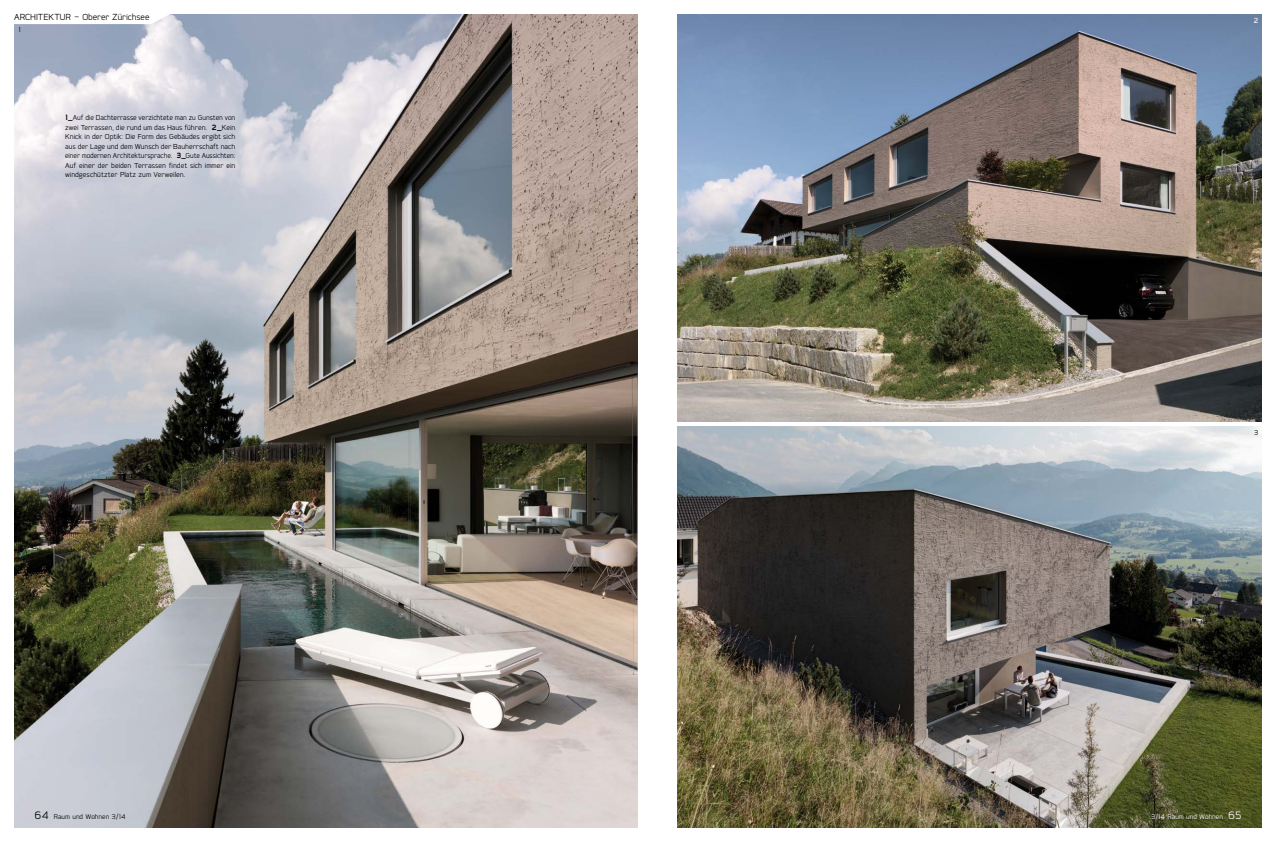
<style>
.page{position:relative;width:1276px;height:842px;background:#fff}
.page>*{position:absolute;margin:0;border:0;box-sizing:border-box;transform-origin:0 0}
.t1{font:11px "Coupe";letter-spacing:-.005em;color:#000}
.t2{font:9px/9.5px "Coupe";letter-spacing:-.005em;color:#000;text-align:justify}
.t3{font:500 9px "Coupe";color:#fff}
.t4{font:8.5px "Coupe";color:#000}
.t5{font:8.5px "Coupe";color:#fff}
.s1{font-weight:700}
.s2{font-size:13.5px}
</style>
<div class="page">
<img style="left:14px;top:14px;width:624px;height:814px">
<svg style="left:14px;top:14px;width:156px;height:10px"></svg>
<img style="left:677px;top:14px;width:584px;height:407px">
<img style="left:677px;top:427px;width:584px;height:401px">
<p class="t1" style="left:14px;top:12px;width:137px">ARCHITEKTUR — Oberer Zürichsee</p>
<p class="t3" style="left:1253px;top:15px;width:7px">2</p>
<p class="t2" style="left:19px;top:25px;width:4px">1</p>
<p class="t2" style="left:65px;top:113px;width:172px"><span class="s1">1_</span>Auf die Dachterrasse verzichtete man zu Gunsten von zwei Terrassen, die rund um das Haus führen. <span class="s1">2_</span>Kein Knick in der Optik: Die Form des Gebäudes ergibt sich aus der Lage und dem Wunsch der Bauherrschaft nach einer modernen Architektursprache. <span class="s1">3_</span>Gute Aussichten:<br>Auf einer der beiden Terrassen findet sich immer ein windgeschützter Platz zum Verweilen.</p>
<p class="t4" style="left:34px;top:813px;width:93px"><span class="s2">64</span> Raum und Wohnen 3/14</p>
<p class="t2" style="left:1253px;top:427px;width:6px">3</p>
<p class="t5" style="left:1151px;top:813px;width:92px">3/14 Raum und Wohnen <span class="s2">65</span></p>
</div>
